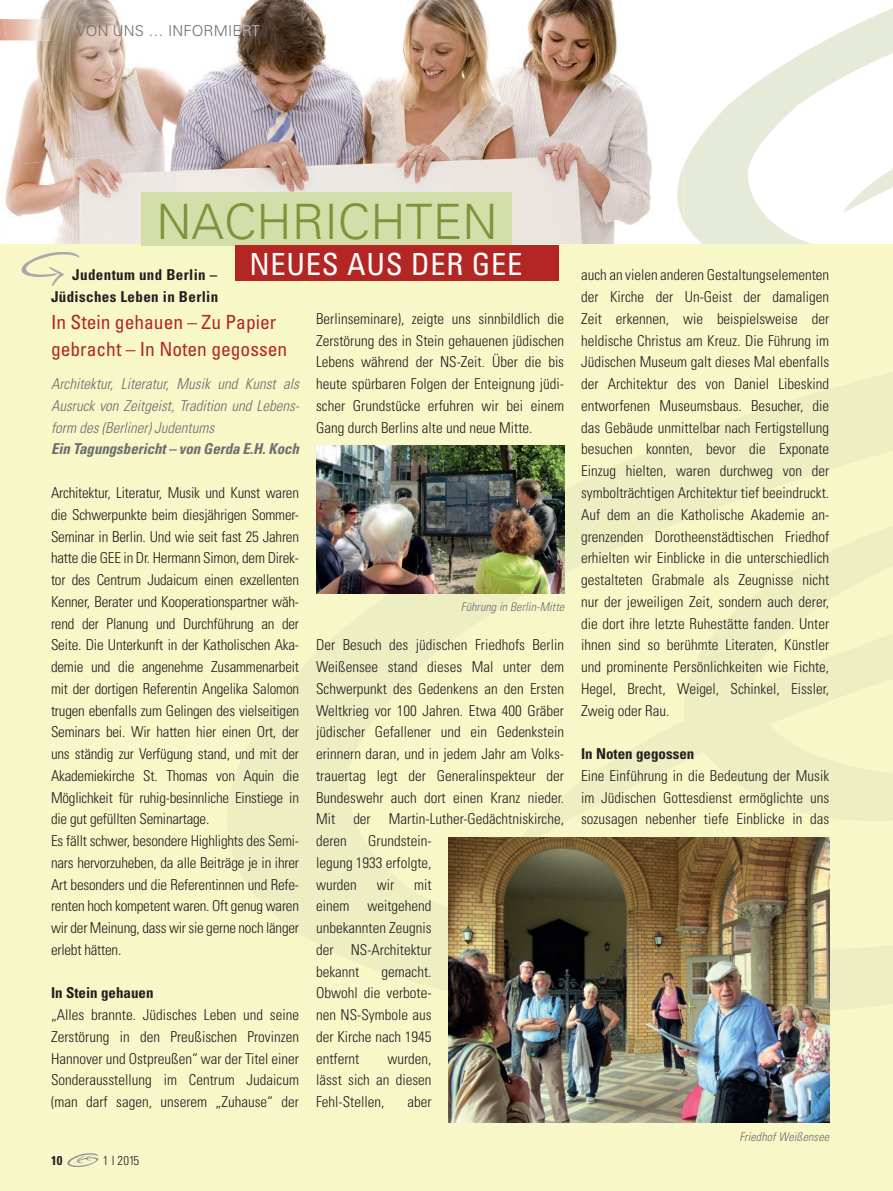
<style>
.page{position:relative;width:893px;height:1191px;background:#fff}
.page>*{position:absolute;margin:0;border:0;box-sizing:border-box;transform-origin:0 0}
.t1{font:300 48.75px "Univers";color:#80933a}
.t2{font:condensed 30.45px "Univers";letter-spacing:.025em;color:#fff}
.t3{font:condensed 19.5px/27px "Univers";color:#b42624}
.t4{font:300 condensed 15px/21.8px "Univers";letter-spacing:-.015em;color:#231f20;text-align:justify}
.t5{font:italic 300 condensed 15px/21.8px "Univers";color:#6c6d70;text-align:justify}
.t6{font:700 condensed 15px/21.8px "Univers";letter-spacing:.025em;color:#231f20;text-align:right}
.t7{font:italic 700 condensed 15px "Univers";letter-spacing:-.005em;color:#6c6d70}
.t8{font:700 condensed 15px "Univers";color:#231f20}
.t9{font:300 15px "Univers";letter-spacing:.01em;color:#6c6d70}
.t10{font:300 condensed 12.75px "Univers";color:#231f20}
.t11{font:700 condensed 12.75px "Univers";color:#231f20}
.t12{font:italic 300 condensed 12px "Univers";letter-spacing:.01em;color:#6c6d70}
.s1{color:#bcbdc0}
</style>
<div class="page">
<img style="left:0;top:0;width:684px;height:245px">
<img style="left:2px;top:0;width:198px;height:164px">
<svg style="left:684px;top:8px;width:209px;height:237px"></svg>
<img style="left:674px;top:166px;width:10px;height:55px">
<div style="left:0;top:245px;width:893px;height:946px;background:#f7f7c7"></div>
<svg style="left:21px;top:252px;width:59px;height:34px"></svg>
<div style="left:142px;top:192px;width:370px;height:53px;background:#d3deaa"></div>
<div style="left:236px;top:245px;width:323px;height:35px;background:#b42624"></div>
<img style="left:0;top:19px;width:4px;height:21px">
<img style="left:4px;top:19px;width:47px;height:21px">
<svg style="left:67px;top:1153px;width:32px;height:14px"></svg>
<img style="left:316px;top:445px;width:248px;height:149px">
<img style="left:449px;top:838px;width:380px;height:285px">
<p class="t9" style="left:77px;top:22px;width:185px">VON UNS … INFORMIE<span class="s1">RT</span></p>
<h1 class="t1" style="left:156px;top:192px;width:343px">NACHRICHTEN</h1>
<h2 class="t2" style="left:249px;top:245px;width:274px">NEUES AUS DER GEE</h2>
<p class="t6" style="left:51px;top:264px;width:169px">Judentum und Berlin –<br>Jüdisches Leben in Berlin</p>
<h3 class="t3" style="left:51px;top:308px;width:238px">In Stein gehauen – Zu Papier gebracht – In Noten gegossen</h3>
<p class="t5" style="left:51px;top:373px;width:250px">Architektur, Literatur, Musik und Kunst als Ausruck von Zeitgeist, Tradition und Lebens&shy;form des (Berliner) Judentums</p>
<p class="t7" style="left:51px;top:440px;width:250px">Ein Tagungsbericht – von Gerda E.H. Koch</p>
<p class="t4" style="left:51px;top:481px;width:250px;text-align:left">Architektur, Literatur, Musik und Kunst waren die Schwerpunkte beim diesjährigen Sommer-Seminar in Berlin. Und wie seit fast 25 Jahren hatte die GEE in Dr. Hermann Simon, dem Direk&shy;tor des Centrum Judaicum einen exzellenten Kenner, Berater und Kooperationspartner wäh&shy;rend der Planung und Durchführung an der Seite. Die Unterkunft in der Katholischen Aka&shy;de mie und die angenehme Zusammenarbeit mit der dortigen Referentin Angelika Salomon trugen ebenfalls zum Gelingen des vielseitigen Seminars bei. Wir hatten hier einen Ort, der uns ständig zur Verfügung stand, und mit der Akademiekirche St. Thomas von Aquin die Möglichkeit für ruhig-besinnliche Einstiege in die gut gefüllten Seminartage.<br>Es fällt schwer, besondere Highlights des Semi&shy;nars hervorzuheben, da alle Beiträge je in ihrer Art besonders und die Referentinnen und Refe&shy;renten hoch kompetent waren. Oft genug waren wir der Meinung, dass wir sie gerne noch länger erlebt hätten.</p>
<p class="t8" style="left:51px;top:984px;width:104px">In Stein gehauen</p>
<p class="t4" style="left:51px;top:1003px;width:250px">„Alles brannte. Jüdisches Leben und seine Zerstörung in den Preußischen Provinzen Hannover und Ostpreußen“ war der Titel einer Sonder ausstellung im Centrum Judaicum (man darf sagen, unserem „Zuhause“ der</p>
<p class="t4" style="left:316px;top:307px;width:250px">Berlinseminare), zeigte uns sinnbildlich die Zerstörung des in Stein gehauenen jüdischen Lebens während der NS-Zeit. Über die bis heute spürbaren Folgen der Enteignung jüdi&shy;scher Grundstücke erfuhren wir bei einem Gang durch Berlins alte und neue Mitte.</p>
<p class="t12" style="left:461px;top:600px;width:105px">Führung in Berlin-Mitte</p>
<p class="t4" style="left:316px;top:634px;width:250px">Der Besuch des jüdischen Friedhofs Berlin Weißen see stand dieses Mal unter dem Schwer punkt des Gedenkens an den Ersten Welt krieg vor 100 Jahren. Etwa 400 Gräber jüdischer Gefallener und ein Gedenkstein erinnern daran, und in jedem Jahr am Volks&shy;trauer tag legt der Generalinspekteur der Bundes wehr auch dort einen Kranz nieder.<br>Mit der Martin-Luther-Ge dächtnis kirche, de ren</p>
<p class="t4" style="left:316px;top:829px;width:117px;text-indent:52px">Grund stein - legung 1933 erfolgte, wurden</p>
<p class="t4" style="left:316px;top:873px;width:117px;text-indent:98px">mit einem weitgehend unbe kannten Zeug nis der NS-Archi tektur bekannt</p>
<p class="t4" style="left:377px;top:873px;width:19px">wir</p>
<p class="t4" style="left:316px;top:960px;width:117px;text-indent:66px">gemacht.<br>Ob wohl die ver bote&shy;nen NS-Symbole aus der Kirche nach 1945 ent fernt</p>
<p class="t4" style="left:316px;top:1047px;width:117px;text-indent:71px">wurden, lässt sich an diesen Fehl-Stellen,</p>
<p class="t4" style="left:407px;top:1090px;width:26px">aber</p>
<p class="t11" style="left:51px;top:1153px;width:13px">10</p>
<p class="t10" style="left:103px;top:1153px;width:38px">1 l 2015</p>
<p class="t4" style="left:581px;top:264px;width:250px">auch an vielen anderen Gestaltungselementen der Kirche der Un-Geist der damaligen Zeit erkennen, wie beispielsweise der heldische Christus am Kreuz. Die Führung im Jüdischen Museum galt dieses Mal ebenfalls der Architektur des von Daniel Libeskind entworfenen Museumsbaus. Besucher, die das Gebäude unmittelbar nach Fertigstellung besuchen konnten, bevor die Exponate Einzug hielten, waren durchweg von der symbolträchtigen Architektur tief beeindruckt.<br>Auf dem an die Katholische Akademie an&shy;gren zen den Dorotheen städtischen Friedhof erhiel ten wir Einblicke in die unterschiedlich gestal te ten Grabmale als Zeugnisse nicht nur der jeweiligen Zeit, sondern auch derer, die dort ihre letzte Ruhe stätte fanden. Unter ihnen sind so berühmte Literaten, Künstler und prominente Persönlichkeiten wie Fichte, Hegel, Brecht, Weigel, Schinkel, Eissler, Zweig oder Rau.</p>
<p class="t8" style="left:581px;top:744px;width:115px">In Noten gegossen</p>
<p class="t4" style="left:581px;top:764px;width:250px">Eine Einführung in die Bedeutung der Musik im Jüdischen Gottesdienst ermöglichte uns sozusagen nebenher tiefe Einblicke in das</p>
<p class="t12" style="left:739px;top:1129px;width:91px">Friedhof Weißensee</p>
</div>
